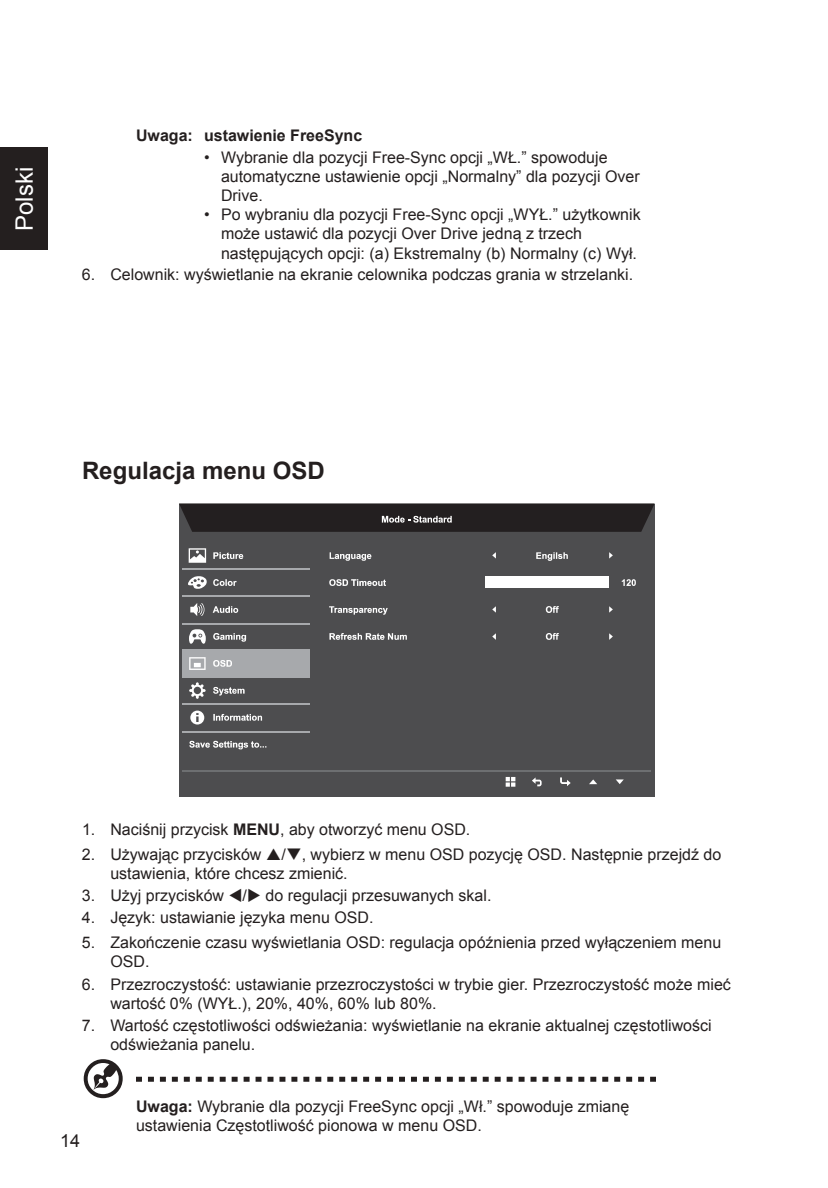
<style>
.page{position:relative;width:828px;height:1188px;background:#fff}
.page>*{position:absolute;margin:0;border:0;box-sizing:border-box;transform-origin:0 0}
.t1{font:700 24px "Arial";color:#241f1f}
.t2{font:24px "Arial";color:#fff}
.t3{font:18px "Arial";color:#241f1f}
.t4{font:16px/19.2px "Arial";color:#241f1f}
.t5{font:700 16px "Arial";color:#241f1f}
.s1{font-weight:700}
</style>
<div class="page">
<div style="left:0;top:148px;width:48px;height:102px;background:#241f1f"></div>
<svg style="left:84px;top:1060px;width:39px;height:38px"></svg>
<svg style="left:136px;top:1077px;width:520px;height:5px"></svg>
<div style="left:179px;top:504px;width:476px;height:293px;background:#4d4d4f"></div>
<div style="left:182px;top:649px;width:128px;height:29px;background:#a7a9ac"></div>
<svg style="left:179px;top:503px;width:476px;height:29px;background:#2b2728"></svg>
<hr style="left:182px;top:770px;width:469px;height:1px;background:#6d6f71">
<hr style="left:182px;top:595px;width:127px;height:1px;background:#a7a9ac">
<hr style="left:182px;top:568px;width:127px;height:2px;background:#a7a9ac">
<hr style="left:182px;top:703px;width:127px;height:1px;background:#a7a9ac">
<hr style="left:182px;top:731px;width:127px;height:1px;background:#a7a9ac">
<hr style="left:182px;top:623px;width:127px;height:1px;background:#a7a9ac">
<svg style="left:589px;top:779px;width:8px;height:5px"></svg>
<svg style="left:616px;top:779px;width:8px;height:5px"></svg>
<svg style="left:532px;top:777px;width:10px;height:9px"></svg>
<svg style="left:560px;top:777px;width:11px;height:9px"></svg>
<svg style="left:506px;top:777px;width:9px;height:10px"></svg>
<div style="left:486px;top:577px;width:123px;height:11px;background:#fff"></div>
<svg style="left:492px;top:552px;width:121px;height:9px"></svg>
<svg style="left:492px;top:606px;width:121px;height:7px"></svg>
<svg style="left:492px;top:633px;width:121px;height:7px"></svg>
<svg style="left:330px;top:552px;width:41px;height:9px"></svg>
<svg style="left:329px;top:579px;width:57px;height:7px"></svg>
<svg style="left:329px;top:606px;width:59px;height:9px"></svg>
<svg style="left:329px;top:633px;width:78px;height:7px"></svg>
<svg style="left:213px;top:552px;width:30px;height:7px"></svg>
<svg style="left:213px;top:579px;width:24px;height:7px"></svg>
<svg style="left:213px;top:606px;width:25px;height:7px"></svg>
<svg style="left:213px;top:633px;width:33px;height:9px"></svg>
<svg style="left:213px;top:660px;width:19px;height:7px"></svg>
<svg style="left:213px;top:687px;width:32px;height:9px"></svg>
<svg style="left:213px;top:714px;width:49px;height:7px"></svg>
<svg style="left:189px;top:741px;width:77px;height:8px"></svg>
<svg style="left:189px;top:657px;width:17px;height:13px"></svg>
<svg style="left:188px;top:576px;width:19px;height:13px"></svg>
<svg style="left:189px;top:548px;width:17px;height:15px"></svg>
<svg style="left:190px;top:603px;width:14px;height:13px"></svg>
<svg style="left:189px;top:629px;width:17px;height:15px"></svg>
<svg style="left:189px;top:682px;width:17px;height:17px"></svg>
<svg style="left:190px;top:711px;width:14px;height:14px"></svg>
<svg style="left:622px;top:579px;width:14px;height:7px"></svg>
<h1 class="t2" style="left:9px;top:231px;width:66px;rotate:-90deg">Polski</h1>
<p class="t5" style="left:136px;top:124px;width:228px">Uwaga: ustawienie FreeSync</p>
<p class="t4" style="left:221px;top:148px;width:420px;text-indent:-17px">• Wybranie dla pozycji Free-Sync opcji „WŁ.” spowoduje automatyczne ustawienie opcji „Normalny” dla pozycji Over<br>Drive.</p>
<p class="t4" style="left:221px;top:205px;width:421px;text-indent:-17px">• Po wybraniu dla pozycji Free-Sync opcji „WYŁ.” użytkownik może ustawić dla pozycji Over Drive jedną z trzech następujących opcji: (a) Ekstremalny (b) Normalny (c) Wył.</p>
<p class="t4" style="left:82px;top:265px;width:553px">6. Celownik: wyświetlanie na ekranie celownika podczas grania w strzelanki.</p>
<h1 class="t1" style="left:82px;top:455px;width:244px">Regulacja menu OSD</h1>
<p class="t4" style="left:82px;top:820px;width:390px">1. Naciśnij przycisk <span class="s1">MENU</span>, aby otworzyć menu OSD.</p>
<p class="t4" style="left:82px;top:845px;width:181px">2. Używając przycisków</p>
<p class="t4" style="left:110px;top:845px;width:613px;text-indent:171px">/❑, wybierz w menu OSD pozycję OSD. Następnie przejdź do ustawienia, które chcesz zmienić.</p>
<p class="t4" style="left:82px;top:886px;width:411px">3. Użyj przycisków ▼/◆ do regulacji przesuwanych skal.</p>
<p class="t4" style="left:82px;top:908px;width:293px">4. Język: ustawianie języka menu OSD.</p>
<p class="t4" style="left:110px;top:933px;width:612px;text-indent:-28px">5. Zakończenie czasu wyświetlania OSD: regulacja opóźnienia przed wyłączeniem menu<br>OSD.</p>
<p class="t4" style="left:110px;top:975px;width:622px;text-indent:-28px">6. Przezroczystość: ustawianie przezroczystości w trybie gier. Przezroczystość może mieć wartość 0% (WYŁ.), 20%, 40%, 60% lub 80%.</p>
<p class="t4" style="left:110px;top:1016px;width:603px;text-indent:-28px">7. Wartość częstotliwości odświeżania: wyświetlanie na ekranie aktualnej częstotliwości odświeżania panelu.</p>
<p class="t3" style="left:60px;top:1129px;width:22px">14</p>
<p class="t4" style="left:136px;top:1097px;width:495px"><span class="s1">Uwaga:</span> Wybranie dla pozycji FreeSync opcji „Wł.” spowoduje zmianę ustawienia Częstotliwość pionowa w menu OSD.</p>
</div>
